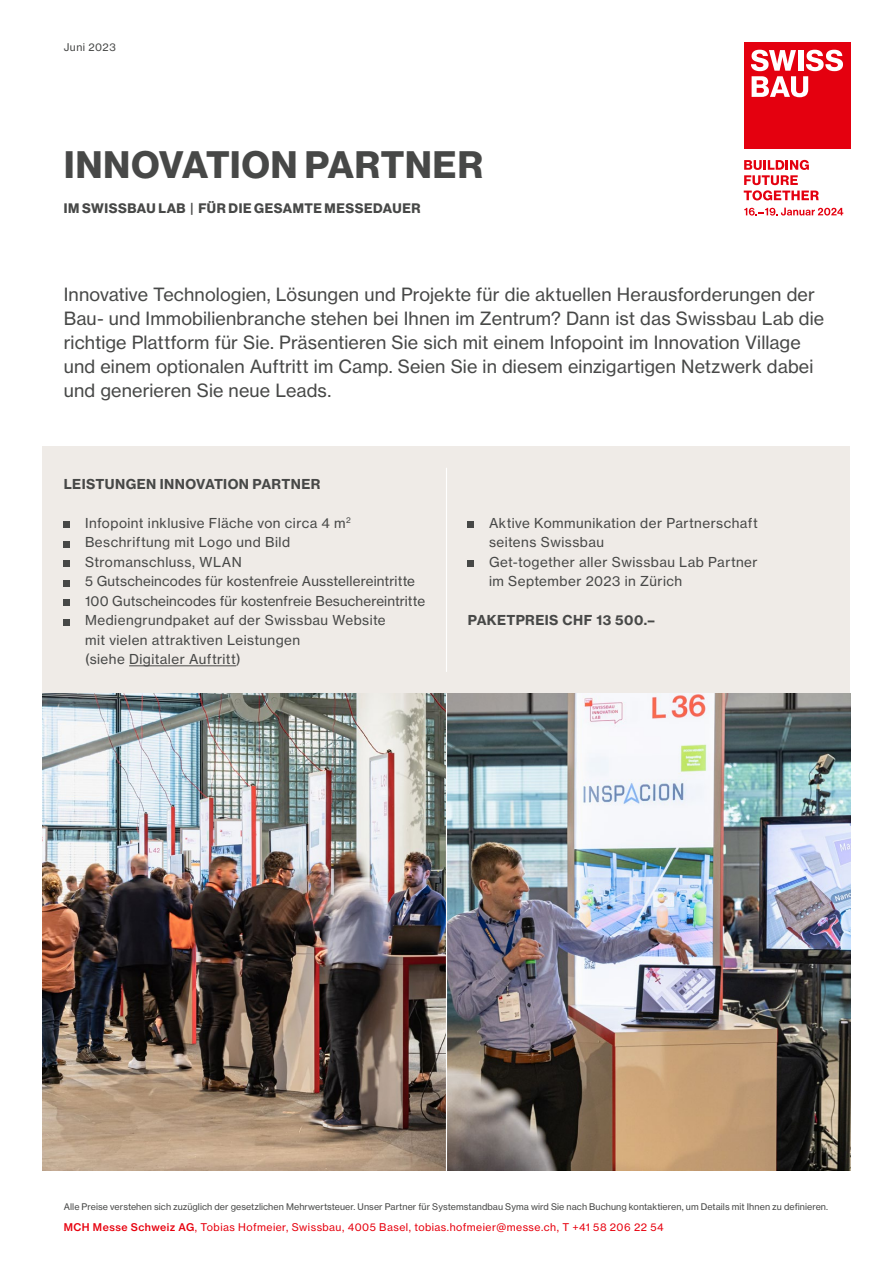
<style>
.page{position:relative;width:893px;height:1263px;background:#fff}
.page>*{position:absolute;margin:0;border:0;box-sizing:border-box;transform-origin:0 0}
.t1{font:37.5px "N Haas Grotesk DS Pro 75 Bd";letter-spacing:.02em;color:#474847}
.t2{font:18px/24px "N Haas Grotesk TX Pro 55 Rg";letter-spacing:.005em;color:#474847}
.t3{font:13.5px/19.5px "N Haas Grotesk TX Pro 55 Rg";letter-spacing:.03em;color:#474847}
.t4{font:13.5px "N Haas Grotesk TX Pro 75 Bd";letter-spacing:.03em;color:#474847}
.t5{font:13.5px "N Haas Grotesk DS Pro 75 Bd";letter-spacing:.04em;color:#474847}
.t6{font:10.5px "N Haas Grotesk TX Pro 55 Rg";letter-spacing:.045em;color:#e7000e}
.t7{font:10.5px "N Haas Grotesk TX Pro 55 Rg";letter-spacing:.045em;color:#474847}
.t8{font:9px "N Haas Grotesk TX Pro 55 Rg";letter-spacing:.005em;color:#474847}
.s1{font-family:"N Haas Grotesk TX Pro 65 Md"}
</style>
<div class="page">
<div style="left:744px;top:43px;width:106px;height:106px;background:#e4000f"></div>
<svg style="left:744px;top:160px;width:75px;height:40px"></svg>
<svg style="left:751px;top:50px;width:92px;height:47px"></svg>
<svg style="left:744px;top:208px;width:99px;height:8px"></svg>
<div style="left:43px;top:446px;width:807px;height:247px;background:#efebe7"></div>
<hr style="left:129px;top:665px;width:107px;height:1px;background:#474847">
<svg style="left:64px;top:522px;width:6px;height:6px"></svg>
<svg style="left:64px;top:541px;width:6px;height:6px"></svg>
<svg style="left:64px;top:561px;width:6px;height:6px"></svg>
<svg style="left:64px;top:580px;width:6px;height:6px"></svg>
<svg style="left:64px;top:600px;width:6px;height:6px"></svg>
<svg style="left:64px;top:619px;width:6px;height:6px"></svg>
<svg style="left:468px;top:522px;width:6px;height:6px"></svg>
<svg style="left:468px;top:561px;width:6px;height:6px"></svg>
<img style="left:43px;top:693px;width:807px;height:478px">
<hr style="left:446px;top:468px;width:1px;height:204px;background:#fff">
<hr style="left:446px;top:693px;width:1px;height:478px;background:#fff">
<p class="t7" style="left:64px;top:40px;width:53px">Juni 2023</p>
<h1 class="t1" style="left:64px;top:143px;width:420px">INNOVATION PARTNER</h1>
<p class="t5" style="left:64px;top:200px;width:358px">IM SWISSBAU LAB | FÜR DIE GESAMTE MESSEDAUER</p>
<p class="t2" style="left:64px;top:282px;width:762px">Innovative Technologien, Lösungen und Projekte für die aktuellen Herausforderungen der Bau- und Immobilienbranche stehen bei Ihnen im Zentrum? Dann ist das Swissbau Lab die richtige Plattform für Sie. Präsentieren Sie sich mit einem Infopoint im Innovation Village und einem optionalen Auftritt im Camp. Seien Sie in diesem einzigartigen Netzwerk dabei und generieren Sie neue Leads.</p>
<p class="t4" style="left:64px;top:475px;width:258px">LEISTUNGEN INNOVATION PARTNER</p>
<p class="t3" style="left:85px;top:513px;width:342px">Infopoint inklusive Fläche von circa 4 m<sup>2<br></sup>Beschriftung mit Logo und Bild<br>Stromanschluss, WLAN<br>5 Gutscheincodes für kostenfreie Ausstellereintritte 100 Gutscheincodes für kostenfreie Besuchereintritte Mediengrundpaket auf der Swissbau Website<br>mit vielen attraktiven Leistungen<br>(siehe Digitaler Auftritt)</p>
<p class="t3" style="left:489px;top:513px;width:270px">Aktive Kommunikation der Partnerschaft seitens Swissbau<br>Get-together aller Swissbau Lab Partner im September 2023 in Zürich</p>
<p class="t4" style="left:468px;top:612px;width:188px">PAKETPREIS CHF 13 500.–</p>
<p class="t8" style="left:64px;top:1201px;width:766px">Alle Preise verstehen sich zuzüglich der gesetzlichen Mehrwertsteuer. Unser Partner für Systemstandbau Syma wird Sie nach Buchung kontaktieren, um Details mit Ihnen zu definieren.</p>
<p class="t6" style="left:64px;top:1220px;width:601px"><span class="s1">MCH Messe Schweiz AG</span>, Tobias Hofmeier, Swissbau, 4005 Basel, tobias.hofmeier@messe.ch, T +41 58 206 22 54</p>
</div>
